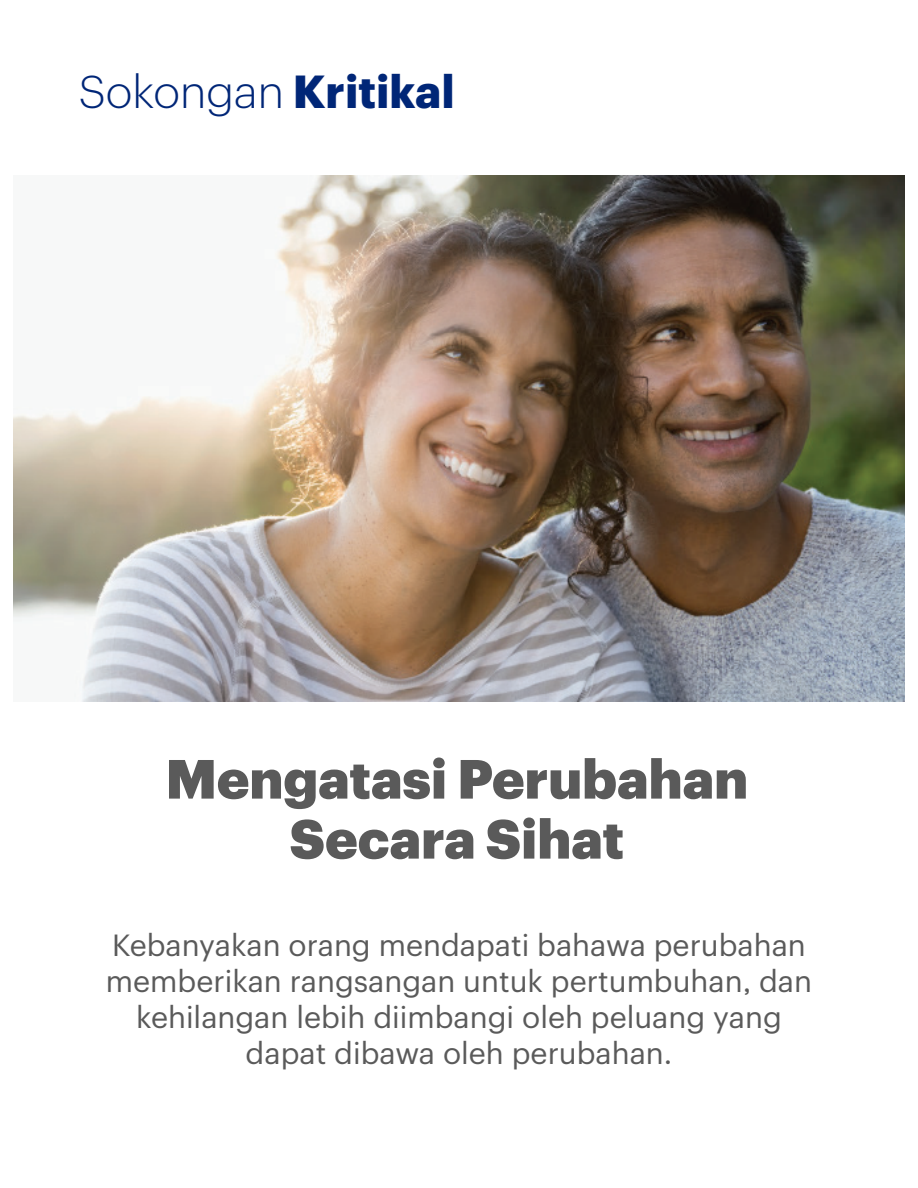
<style>
.page{position:relative;width:918px;height:1188px;background:#fff}
.page>*{position:absolute;margin:0;border:0;box-sizing:border-box;transform-origin:0 0}
.Headline{font:900 54px/60px "Graphik UHG";color:#5a5a5a;text-align:center}
.t1{font:300 45px "Graphik";color:#002677}
.Headline-subhead{font:30px/36px "Graphik UHG";color:#5a5a5a;text-align:center}
.s1{font-weight:700;font-size:45.3px}
</style>
<div class="page">
<img style="left:14px;top:176px;width:890px;height:526px">
<h2 class="t1" style="left:79px;top:59px;width:377px">Sokongan <span class="s1">Kritikal</span></h2>
<p class="Headline" style="left:166px;top:744px;width:584px">Mengatasi Perubahan<br>Secara Sihat</p>
<p class="Headline-subhead" style="left:106px;top:924px;width:708px">Kebanyakan orang mendapati bahawa perubahan memberikan rangsangan untuk pertumbuhan, dan kehilangan lebih diimbangi oleh peluang yang dapat dibawa oleh perubahan.</p>
</div>
